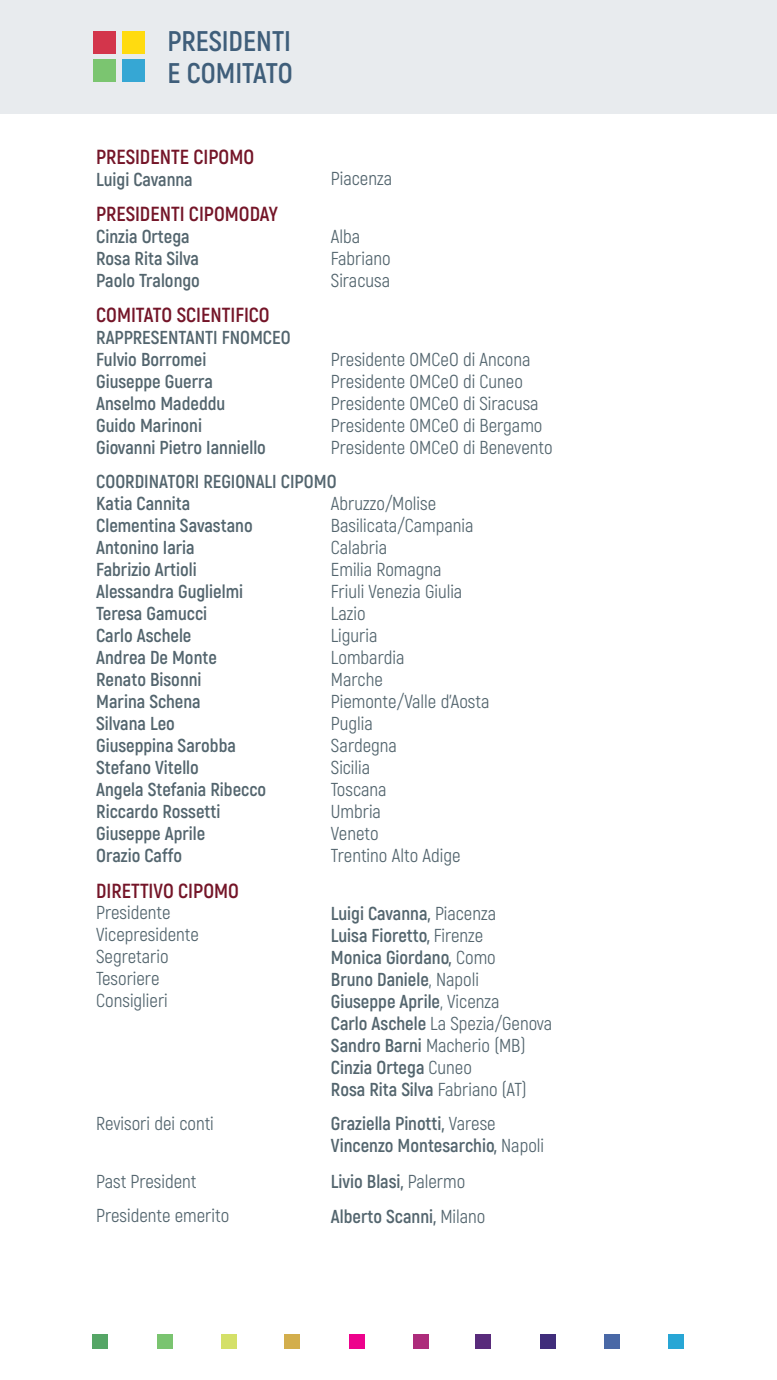
<style>
.page{position:relative;width:777px;height:1380px;background:#fff}
.page>*{position:absolute;margin:0;border:0;box-sizing:border-box;transform-origin:0 0}
.t1{font:700 28.44px/31.9px "Akrobat";color:#3f5e7a}
.t2{font:700 20.38px "Akrobat";color:#741528}
.t3{font:700 18.75px/22px "Akrobat";color:#53656e}
.t4{font:18.75px "Akrobat";color:#53656e}
.s1{font-weight:400}
</style>
<div class="page">
<div style="left:0;top:0;width:776px;height:114px;background:#e8ebee"></div>
<div style="left:122px;top:60px;width:22px;height:22px;background:#36a7d4"></div>
<div style="left:122px;top:31px;width:22px;height:22px;background:#ffdb10"></div>
<div style="left:94px;top:31px;width:22px;height:22px;background:#d3354b"></div>
<div style="left:94px;top:60px;width:22px;height:22px;background:#7bc570"></div>
<div style="left:92px;top:1334px;width:15px;height:15px;background:#55a666"></div>
<div style="left:157px;top:1334px;width:16px;height:15px;background:#7ac470"></div>
<div style="left:221px;top:1334px;width:16px;height:15px;background:#d4e068"></div>
<div style="left:284px;top:1334px;width:15px;height:15px;background:#d3ae4c"></div>
<div style="left:349px;top:1334px;width:15px;height:15px;background:#ed028c"></div>
<div style="left:413px;top:1334px;width:15px;height:15px;background:#ad2c7b"></div>
<div style="left:475px;top:1334px;width:15px;height:15px;background:#592b7b"></div>
<div style="left:540px;top:1334px;width:15px;height:15px;background:#402d7b"></div>
<div style="left:604px;top:1334px;width:15px;height:15px;background:#4968a6"></div>
<div style="left:667px;top:1334px;width:16px;height:15px;background:#28a6d5"></div>
<h1 class="t1" style="left:167px;top:25px;width:127px">PRESIDENTI<br>E COMITATO</h1>
<p class="t2" style="left:96px;top:144px;width:159px">PRESIDENTE CIPOMO</p>
<p class="t3" style="left:96px;top:168px;width:98px">Luigi Cavanna</p>
<p class="t4" style="left:331px;top:168px;width:63px">Piacenza</p>
<p class="t2" style="left:96px;top:201px;width:183px">PRESIDENTI CIPOMODAY</p>
<p class="t3" style="left:96px;top:225px;width:95px">Cinzia Ortega</p>
<p class="t4" style="left:331px;top:225px;width:31px">Alba</p>
<p class="t3" style="left:96px;top:247px;width:104px">Rosa Rita Silva</p>
<p class="t4" style="left:331px;top:247px;width:61px">Fabriano</p>
<p class="t3" style="left:96px;top:269px;width:105px">Paolo Tralongo</p>
<p class="t4" style="left:331px;top:269px;width:61px">Siracusa</p>
<p class="t2" style="left:96px;top:303px;width:175px">COMITATO SCIENTIFICO</p>
<p class="t3" style="left:96px;top:327px;width:196px">RAPPRESENTANTI FNOMCEO<br>Fulvio Borromei</p>
<p class="t4" style="left:331px;top:348px;width:201px">Presidente OMCeO di Ancona</p>
<p class="t3" style="left:96px;top:371px;width:118px">Giuseppe Guerra</p>
<p class="t4" style="left:331px;top:370px;width:193px">Presidente OMCeO di Cuneo</p>
<p class="t3" style="left:96px;top:393px;width:131px">Anselmo Madeddu</p>
<p class="t4" style="left:331px;top:392px;width:209px">Presidente OMCeO di Siracusa</p>
<p class="t3" style="left:96px;top:415px;width:107px">Guido Marinoni</p>
<p class="t4" style="left:331px;top:414px;width:213px">Presidente OMCeO di Bergamo</p>
<p class="t3" style="left:96px;top:437px;width:171px">Giovanni Pietro Ianniello</p>
<p class="t4" style="left:331px;top:436px;width:223px">Presidente OMCeO di Benevento</p>
<p class="t3" style="left:96px;top:471px;width:242px">COORDINATORI REGIONALI CIPOMO<br>Katia Cannita</p>
<p class="t4" style="left:331px;top:492px;width:107px">Abruzzo/Molise</p>
<p class="t3" style="left:96px;top:515px;width:158px">Clementina Savastano</p>
<p class="t4" style="left:331px;top:514px;width:144px">Basilicata/Campania</p>
<p class="t3" style="left:96px;top:537px;width:100px">Antonino Iaria</p>
<p class="t4" style="left:331px;top:536px;width:58px">Calabria</p>
<p class="t3" style="left:96px;top:559px;width:102px">Fabrizio Artioli</p>
<p class="t4" style="left:331px;top:558px;width:112px">Emilia Romagna</p>
<p class="t3" style="left:96px;top:581px;width:148px">Alessandra Guglielmi</p>
<p class="t4" style="left:331px;top:580px;width:133px">Friuli Venezia Giulia</p>
<p class="t3" style="left:96px;top:603px;width:112px">Teresa Gamucci</p>
<p class="t4" style="left:331px;top:602px;width:36px">Lazio</p>
<p class="t3" style="left:96px;top:625px;width:97px">Carlo Aschele</p>
<p class="t4" style="left:331px;top:624px;width:48px">Liguria</p>
<p class="t3" style="left:96px;top:647px;width:122px">Andrea De Monte</p>
<p class="t4" style="left:331px;top:646px;width:75px">Lombardia</p>
<p class="t3" style="left:96px;top:669px;width:107px">Renato Bisonni</p>
<p class="t4" style="left:331px;top:668px;width:53px">Marche</p>
<p class="t3" style="left:96px;top:691px;width:106px">Marina Schena</p>
<p class="t4" style="left:331px;top:690px;width:160px">Piemonte/Valle d’Aosta</p>
<p class="t3" style="left:96px;top:713px;width:80px">Silvana Leo</p>
<p class="t4" style="left:331px;top:712px;width:43px">Puglia</p>
<p class="t3" style="left:96px;top:735px;width:141px">Giuseppina Sarobba</p>
<p class="t4" style="left:331px;top:734px;width:67px">Sardegna</p>
<p class="t3" style="left:96px;top:757px;width:104px">Stefano Vitello</p>
<p class="t4" style="left:331px;top:756px;width:41px">Sicilia</p>
<p class="t3" style="left:96px;top:778px;width:171px">Angela Stefania Ribecco</p>
<p class="t4" style="left:331px;top:778px;width:57px">Toscana</p>
<p class="t3" style="left:96px;top:800px;width:126px">Riccardo Rossetti</p>
<p class="t4" style="left:331px;top:800px;width:52px">Umbria</p>
<p class="t3" style="left:96px;top:822px;width:111px">Giuseppe Aprile</p>
<p class="t4" style="left:331px;top:822px;width:49px">Veneto</p>
<p class="t3" style="left:96px;top:844px;width:87px">Orazio Caffo</p>
<p class="t4" style="left:331px;top:844px;width:131px">Trentino Alto Adige</p>
<p class="t2" style="left:96px;top:878px;width:144px">DIRETTIVO CIPOMO</p>
<p class="t4" style="left:96px;top:901px;width:76px">Presidente</p>
<p class="t3" style="left:331px;top:902px;width:167px">Luigi Cavanna, <span class="s1">Piacenza</span></p>
<p class="t4" style="left:96px;top:923px;width:104px">Vicepresidente</p>
<p class="t3" style="left:331px;top:924px;width:154px">Luisa Fioretto, <span class="s1">Firenze</span></p>
<p class="t4" style="left:96px;top:945px;width:74px">Segretario</p>
<p class="t3" style="left:331px;top:946px;width:166px">Monica Giordano, <span class="s1">Como</span></p>
<p class="t4" style="left:96px;top:967px;width:65px">Tesoriere</p>
<p class="t3" style="left:331px;top:968px;width:149px">Bruno Daniele<span class="s1">, Napoli</span></p>
<p class="t4" style="left:96px;top:989px;width:73px">Consiglieri</p>
<p class="t3" style="left:331px;top:990px;width:223px">Giuseppe Aprile<span class="s1">, Vicenza<br></span>Carlo Aschele <span class="s1">La Spezia/Genova<br></span>Sandro Barni <span class="s1">Macherio (MB)<br></span>Cinzia Ortega <span class="s1">Cuneo<br></span>Rosa Rita Silva <span class="s1">Fabriano (AT)</span></p>
<p class="t4" style="left:96px;top:1112px;width:119px">Revisori dei conti</p>
<p class="t3" style="left:331px;top:1112px;width:215px">Graziella Pinotti, <span class="s1">Varese<br></span>Vincenzo Montesarchio, <span class="s1">Napoli</span></p>
<p class="t4" style="left:96px;top:1170px;width:102px">Past President</p>
<p class="t3" style="left:331px;top:1170px;width:136px">Livio Blasi, <span class="s1">Palermo</span></p>
<p class="t4" style="left:96px;top:1204px;width:134px">Presidente emerito</p>
<p class="t3" style="left:331px;top:1205px;width:156px">Alberto Scanni, <span class="s1">Milano</span></p>
</div>
